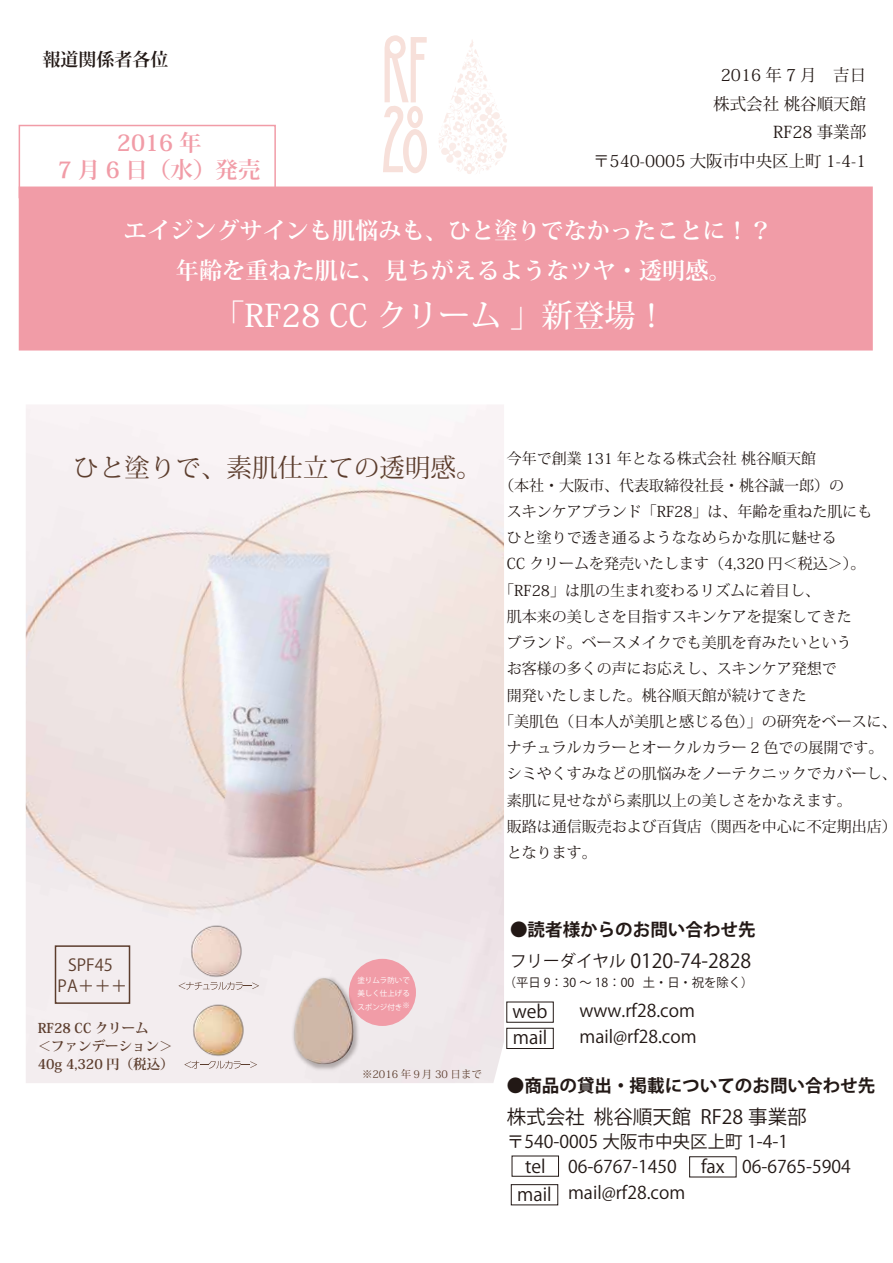
<style>
.page{position:relative;width:893px;height:1263px;background:#fff}
.page>*{position:absolute;margin:0;border:0;box-sizing:border-box;transform-origin:0 0}
.t1{font:500 31.35px "Koz Min Pro";color:#fff}
.t2{font:25.5px "Koz Min Pro";color:#5c3d2d}
.t3{font:700 23.1px/40.5px "Koz Min Pro";color:#fff;text-align:center}
.t4{font:700 22.5px/27px "Koz Min Pro";color:#f19ca7;text-align:center}
.t5{font:19.5px "Koz Go Pro";color:#221815}
.t6{font:18px "Koz Go Pro";color:#221815}
.t7{font:700 18px "Koz Min Pro";color:#221815}
.t8{font:17.55px/25.5px "Koz Go Pro";color:#221815}
.t9{font:700 17.55px "Koz Go Pro";color:#221815}
.t10{font:16.5px/28.8px "Koz Min Pro";color:#221815;text-align:right}
.t11{font:16.5px/21px "Koz Go Pro";color:#5c3d2d;text-align:center}
.t12{font:15px "Koz Min Pro";color:#221815}
.t13{font:700 13.5px/18px "Koz Min Pro";color:#5c3d2d}
.t14{font:12.3px "Koz Go Pro";color:#221815}
.t15{font:10.5px "Koz Min Pro";color:#5c3d2d}
.t16{font:7.5px/13.2px "Koz Go Pro";color:#fff;text-align:justify}
.s1{font-size:16.5px}
</style>
<div class="page">
<svg style="left:383px;top:35px;width:44px;height:138px"></svg>
<svg style="left:439px;top:40px;width:68px;height:134px"></svg>
<div style="left:19px;top:187px;width:854px;height:164px;background:#f19ca7"></div>
<div style="left:19px;top:125px;width:257px;height:73px;border:2px solid #f19ca7"></div>
<div style="left:689px;top:1156px;width:47px;height:21px;border:1px solid #221815"></div>
<div style="left:511px;top:1184px;width:47px;height:21px;border:1px solid #221815"></div>
<div style="left:506px;top:1002px;width:48px;height:21px;border:1px solid #221815"></div>
<div style="left:506px;top:1028px;width:48px;height:21px;border:1px solid #221815"></div>
<img style="left:26px;top:405px;width:478px;height:678px">
<svg style="left:178px;top:982px;width:81px;height:8px"></svg>
<img style="left:186px;top:919px;width:60px;height:64px">
<svg style="left:184px;top:1061px;width:73px;height:8px"></svg>
<img style="left:188px;top:998px;width:60px;height:64px">
<div style="left:349px;top:959px;width:67px;height:67px;background:#f19ca7;border-radius:50%"></div>
<img style="left:290px;top:974px;width:72px;height:98px">
<svg style="left:313px;top:978px;width:12px;height:5px"></svg>
<div style="left:55px;top:945px;width:75px;height:59px;border:2px solid #5c3d2d"></div>
<p class="t7" style="left:43px;top:46px;width:127px">報道関係者各位</p>
<h3 class="t4" style="left:58px;top:128px;width:204px">2016 年<br>7 月 6 日（水）発売</h3>
<p class="t10" style="left:593px;top:60px;width:275px">2016 年 7 月　吉日<br>株式会社 桃谷順天館<br>　RF28 事業部<br>〒540-0005 大阪市中央区上町 1-4-1</p>
<h3 class="t3" style="left:124px;top:209px;width:650px">エイジングサインも肌悩みも、ひと塗りでなかったことに！？年齢を重ねた肌に、見ちがえるようなツヤ・透明感。</h3>
<h1 class="t1" style="left:213px;top:293px;width:456px">「RF28 CC クリーム 」新登場！</h1>
<h2 class="t2" style="left:74px;top:450px;width:409px">ひと塗りで、素肌仕立ての透明感。</h2>
<p class="t11" style="left:58px;top:955px;width:71px">SPF45<br>PA＋＋＋</p>
<p class="t13" style="left:38px;top:1018px;width:138px">RF28 CC クリーム<br>＜ファンデーション＞<br>40g 4,320 円（税込）</p>
<p class="t16" style="left:357px;top:974px;width:54px">塗りムラ防いで美しく仕上げるスポンジ付き※</p>
<p class="t15" style="left:362px;top:1066px;width:122px">※2016 年９月 30 日まで</p>
<p class="t12" style="left:507px;top:448px;width:311px">今年で創業 131 年となる株式会社 桃谷順天館</p>
<p class="t12" style="left:499px;top:474px;width:346px">（本社・大阪市、代表取締役社長・桃谷誠一郎）の</p>
<p class="t12" style="left:507px;top:501px;width:367px">スキンケアブランド「RF28」は、年齢を重ねた肌にも</p>
<p class="t12" style="left:507px;top:527px;width:331px">ひと塗りで透き通るようななめらかな肌に魅せる</p>
<p class="t12" style="left:507px;top:553px;width:360px">CC クリームを発売いたします（4,320 円＜税込＞）。</p>
<p class="t12" style="left:499px;top:579px;width:322px">「RF28」は肌の生まれ変わるリズムに着目し、</p>
<p class="t12" style="left:507px;top:606px;width:346px">肌本来の美しさを目指すスキンケアを提案してきた</p>
<p class="t12" style="left:507px;top:632px;width:346px">ブランド。ベースメイクでも美肌を育みたいという</p>
<p class="t12" style="left:507px;top:658px;width:331px">お客様の多くの声にお応えし、スキンケア発想で</p>
<p class="t12" style="left:507px;top:684px;width:301px">開発いたしました。桃谷順天館が続けてきた</p>
<p class="t12" style="left:499px;top:711px;width:399px">「美肌色（日本人が美肌と感じる色）」の研究をベースに、</p>
<p class="t12" style="left:507px;top:737px;width:378px">ナチュラルカラーとオークルカラー 2 色での展開です。</p>
<p class="t12" style="left:507px;top:763px;width:391px">シミやくすみなどの肌悩みをノーテクニックでカバーし、</p>
<p class="t12" style="left:507px;top:789px;width:346px">素肌に見せながら素肌以上の美しさをかなえます。</p>
<p class="t12" style="left:507px;top:816px;width:391px">販路は通信販売および百貨店（関西を中心に不定期出店）</p>
<p class="t12" style="left:507px;top:842px;width:91px">となります。</p>
<p class="t9" style="left:510px;top:918px;width:247px">●読者様からのお問い合わせ先</p>
<h3 class="t5" style="left:510px;top:948px;width:243px"><span class="s1">フリーダイヤル</span> 0120-74-2828</h3>
<p class="t14" style="left:504px;top:975px;width:251px">（平日 9：30 ～ 18：00 土・日・祝を除く）</p>
<p class="t8" style="left:579px;top:998px;width:119px">www.rf28.com mail@rf28.com</p>
<p class="t6" style="left:512px;top:999px;width:37px">web</p>
<p class="t6" style="left:513px;top:1026px;width:36px">mail</p>
<p class="t9" style="left:507px;top:1074px;width:370px">●商品の貸出・掲載についてのお問い合わせ先</p>
<h3 class="t5" style="left:507px;top:1104px;width:301px">株式会社 桃谷順天館 RF28 事業部</h3>
<p class="t8" style="left:568px;top:1129px;width:222px;text-indent:-61px">〒540-0005 大阪市中央区上町 1-4-1<br>06-6767-1450</p>
<p class="t6" style="left:525px;top:1154px;width:22px">tel</p>
<p class="t6" style="left:701px;top:1155px;width:25px">fax</p>
<p class="t8" style="left:742px;top:1154px;width:110px">06-6765-5904</p>
<p class="t6" style="left:517px;top:1183px;width:36px">mail</p>
<p class="t8" style="left:568px;top:1180px;width:119px">mail@rf28.com</p>
</div>
